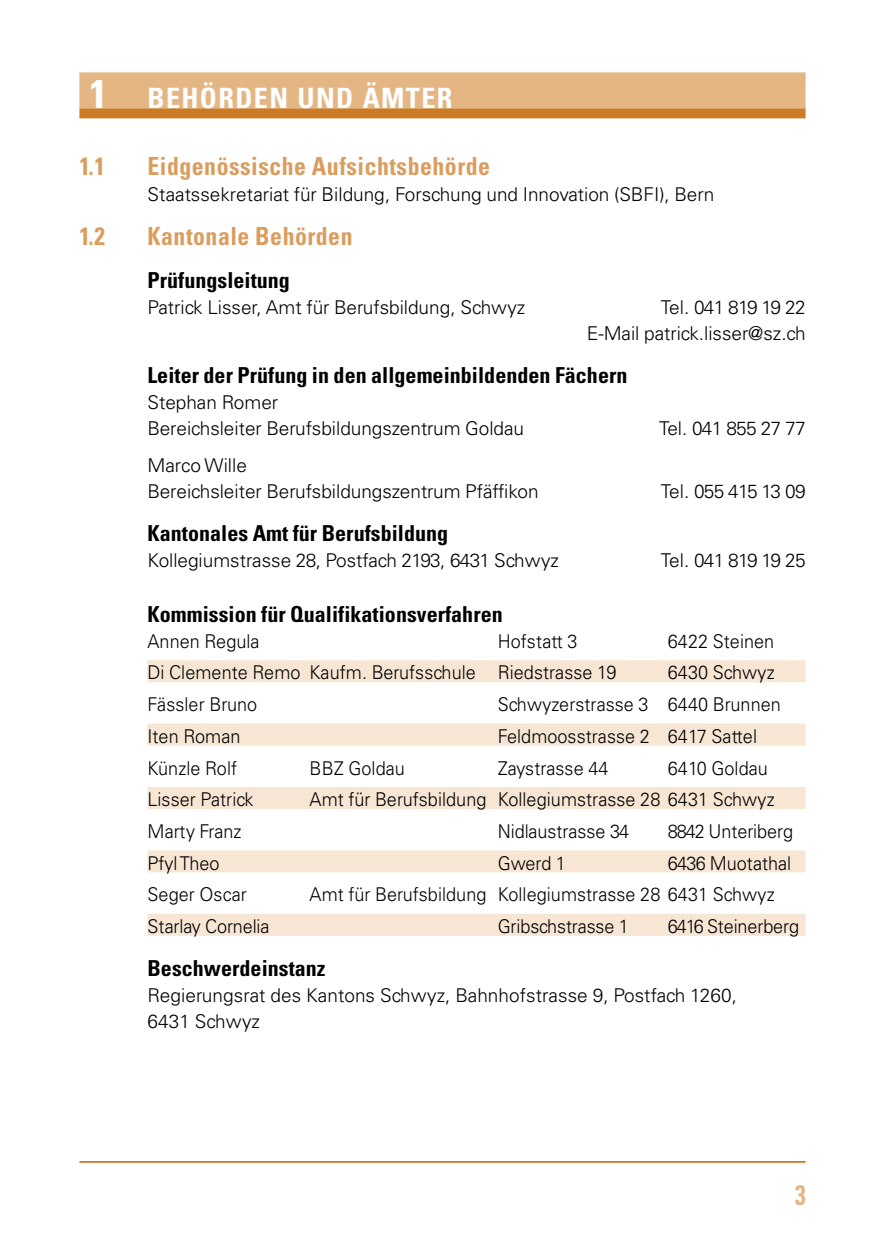
<style>
.page{position:relative;width:885px;height:1248px;background:#fff}
.page>*{position:absolute;margin:0;border:0;box-sizing:border-box;transform-origin:0 0}
.t1{font:700 condensed 28px "Univers LT Std";letter-spacing:.05em;color:#fff}
.t2{font:700 condensed 28px "Univers LT Std";color:#e4b683;scale:.85 1}
.t3{font:700 condensed 25px "Univers LT Std";letter-spacing:.02em;color:#da9d5e;scale:.95 1}
.t4{font:700 condensed 22px "Univers LT Std";color:#000}
.t5{font:300 19px "Univers LT Std";color:#000;scale:.95 1}
.t6{font:300 19px/26px "Univers LT Std";color:#000}
.t7{font:300 19px "Univers LT Std";letter-spacing:-.035em;color:#000}
.s1{font-size:40px}
</style>
<div class="page">
<hr style="left:79px;top:1160px;width:726px;height:2px;background:#cc7b24">
<div style="left:79px;top:72px;width:726px;height:36px;background:#e4b683"></div>
<div style="left:79px;top:108px;width:726px;height:10px;background:#cc7b24"></div>
<div style="left:147px;top:660px;width:658px;height:22px;background:#f6e6d3"></div>
<div style="left:147px;top:723px;width:658px;height:22px;background:#f6e6d3"></div>
<div style="left:147px;top:787px;width:658px;height:22px;background:#f6e6d3"></div>
<div style="left:147px;top:850px;width:658px;height:22px;background:#f6e6d3"></div>
<div style="left:147px;top:913px;width:658px;height:22px;background:#f6e6d3"></div>
<h1 class="t1" style="left:89px;top:81px;width:364px"><span class="s1">1</span> BEHÖRDEN UND ÄMTER</h1>
<h2 class="t3" style="left:79px;top:151px;width:28px">1.1</h2>
<h2 class="t3" style="left:147px;top:151px;width:362px">Eidgenössische Aufsichtsbehörde</h2>
<p class="t6" style="left:147px;top:182px;width:568px">Staatssekretariat für Bildung, Forschung und Innovation (SBFI), Bern</p>
<h2 class="t3" style="left:79px;top:220px;width:28px">1.2</h2>
<h2 class="t3" style="left:147px;top:220px;width:217px">Kantonale Behörden</h2>
<p class="t4" style="left:147px;top:266px;width:144px">Prüfungsleitung</p>
<p class="t6" style="left:147px;top:294px;width:379px">Patrick Lisser, Amt für Berufsbildung, Schwyz</p>
<p class="t6" style="left:586px;top:294px;width:220px;text-align:right">Tel. 041 819 19 22<br>E-Mail patrick.lisser@sz.ch</p>
<p class="t4" style="left:147px;top:361px;width:481px">Leiter der Prüfung in den allgemeinbildenden Fächern</p>
<p class="t6" style="left:147px;top:389px;width:378px">Stephan Romer<br>Bereichsleiter Berufsbildungszentrum Goldau</p>
<p class="t7" style="left:659px;top:417px;width:148px">Tel. 041 855 27 77</p>
<p class="t6" style="left:147px;top:452px;width:392px">Marco Wille<br>Bereichsleiter Berufsbildungszentrum Pfäffikon</p>
<p class="t7" style="left:661px;top:480px;width:146px">Tel. 055 415 13 09</p>
<p class="t4" style="left:147px;top:520px;width:302px">Kantonales Amt für Berufsbildung</p>
<p class="t6" style="left:147px;top:547px;width:413px">Kollegiumstrasse 28, Postfach 2193, 6431 Schwyz</p>
<p class="t7" style="left:661px;top:549px;width:146px">Tel. 041 819 19 25</p>
<p class="t4" style="left:147px;top:600px;width:357px">Kommission für Qualifikationsverfahren</p>
<p class="t5" style="left:147px;top:629px;width:120px">Annen Regula</p>
<p class="t5" style="left:497px;top:629px;width:85px">Hofstatt 3</p>
<p class="t5" style="left:667px;top:629px;width:114px">6422 Steinen</p>
<p class="t5" style="left:147px;top:661px;width:495px">Di Clemente Remo Kaufm. Berufsschule Riedstrasse 19</p>
<p class="t5" style="left:667px;top:661px;width:114px">6430 Schwyz</p>
<p class="t5" style="left:147px;top:693px;width:117px">Fässler Bruno</p>
<p class="t5" style="left:497px;top:693px;width:299px">Schwyzerstrasse 3 6440 Brunnen</p>
<p class="t5" style="left:147px;top:724px;width:99px">Iten Roman</p>
<p class="t5" style="left:497px;top:724px;width:274px">Feldmoosstrasse 2 6417 Sattel</p>
<p class="t5" style="left:147px;top:756px;width:96px">Künzle Rolf</p>
<p class="t5" style="left:309px;top:756px;width:102px">BBZ Goldau</p>
<p class="t5" style="left:497px;top:756px;width:118px">Zaystrasse 44</p>
<p class="t5" style="left:667px;top:756px;width:107px">6410 Goldau</p>
<p class="t5" style="left:147px;top:788px;width:113px">Lisser Patrick</p>
<p class="t5" style="left:309px;top:788px;width:491px">Amt für Berufsbildung Kollegiumstrasse 28 6431 Schwyz</p>
<p class="t5" style="left:147px;top:819px;width:100px">Marty Franz</p>
<p class="t5" style="left:497px;top:819px;width:140px">Nidlaustrasse 34</p>
<p class="t5" style="left:667px;top:819px;width:134px">8842 Unteriberg</p>
<p class="t5" style="left:147px;top:851px;width:77px">Pfyl Theo</p>
<p class="t5" style="left:497px;top:851px;width:73px">Gwerd 1</p>
<p class="t5" style="left:667px;top:851px;width:131px">6436 Muotathal</p>
<p class="t5" style="left:147px;top:883px;width:106px">Seger Oscar</p>
<p class="t5" style="left:309px;top:883px;width:491px">Amt für Berufsbildung Kollegiumstrasse 28 6431 Schwyz</p>
<p class="t5" style="left:147px;top:914px;width:130px">Starlay Cornelia</p>
<p class="t5" style="left:497px;top:914px;width:139px">Gribschstrasse 1</p>
<p class="t5" style="left:667px;top:914px;width:140px">6416 Steinerberg</p>
<p class="t4" style="left:147px;top:954px;width:179px">Beschwerdeinstanz</p>
<p class="t6" style="left:147px;top:982px;width:591px">Regierungsrat des Kantons Schwyz, Bahnhofstrasse 9, Postfach 1260,<br>6431 Schwyz</p>
<h1 class="t2" style="left:794px;top:1177px;width:14px">3</h1>
</div>
